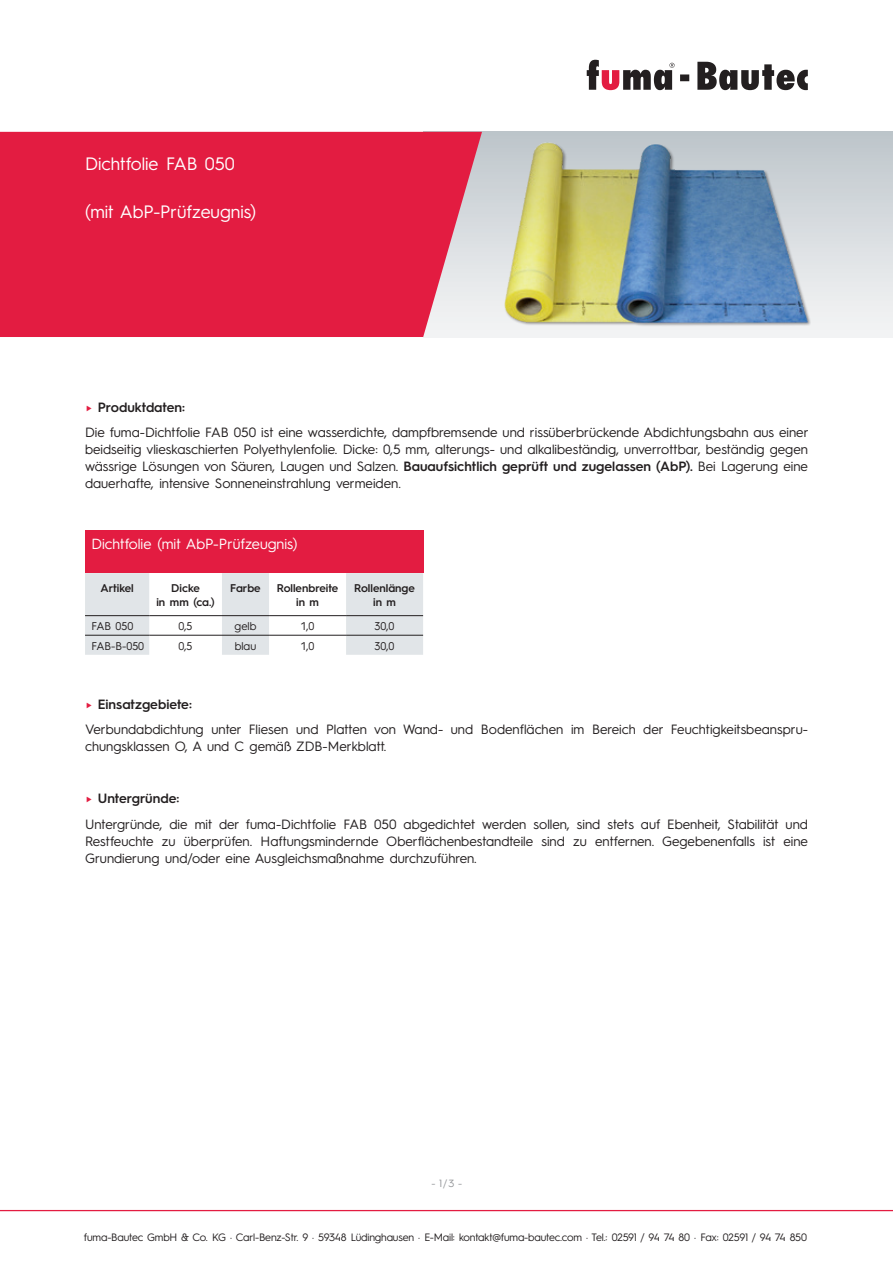
<style>
.page{position:relative;width:893px;height:1263px;background:#fff}
.page>*{position:absolute;margin:0;border:0;box-sizing:border-box;transform-origin:0 0}
.t1{font:18px "Hurme Geometric Sans 3";color:#fff}
.t2{font:14.7px "Hurme Geometric Sans 3";color:#fff}
.t3{font:13.5px/25.5px "Hurme Geometric Sans 3";color:#231f20}
.t4{font:600 11.25px/13.5px "Hurme Geometric Sans 3";color:#231f20;text-align:center}
.t5{font:11.25px "Hurme Geometric Sans 3";color:#231f20}
.t6{font:10.8px "Hurme Geometric Sans 3";letter-spacing:-.015em;color:#231f20}
.t7{font:10.5px "Hurme Geometric Sans 3";color:#939598}
.s1{font-weight:600;color:#e31c41}
.s2{font-weight:600}
</style>
<div class="page">
<div style="left:85px;top:530px;width:338px;height:43px;background:#e31c41"></div>
<div style="left:85px;top:573px;width:64px;height:82px;background:#e1e5e8"></div>
<svg style="left:222px;top:573px;width:201px;height:82px"></svg>
<hr style="left:85px;top:615px;width:64px;height:1px;background:#231f20">
<hr style="left:149px;top:615px;width:73px;height:1px;background:#231f20">
<hr style="left:222px;top:615px;width:47px;height:1px;background:#231f20">
<hr style="left:269px;top:615px;width:77px;height:1px;background:#231f20">
<hr style="left:346px;top:615px;width:77px;height:1px;background:#231f20">
<hr style="left:85px;top:635px;width:64px;height:1px;background:#231f20">
<hr style="left:149px;top:635px;width:73px;height:1px;background:#231f20">
<hr style="left:222px;top:635px;width:47px;height:1px;background:#231f20">
<hr style="left:269px;top:635px;width:77px;height:1px;background:#231f20">
<hr style="left:346px;top:635px;width:77px;height:1px;background:#231f20">
<hr style="left:0;top:1210px;width:893px;height:1px;background:#e31c41">
<div style="left:423px;top:132px;width:470px;height:205px;background:linear-gradient(to bottom,#bec5cb,#f5f6f6)"></div>
<div style="left:0;top:132px;width:482px;height:205px;background:#e31c41"></div>
<svg style="left:680px;top:62px;width:128px;height:28px"></svg>
<svg style="left:587px;top:60px;width:87px;height:30px"></svg>
<img style="left:477px;top:136px;width:344px;height:196px">
<h1 class="t1" style="left:85px;top:151px;width:151px">Dichtfolie FAB 050</h1>
<h1 class="t1" style="left:85px;top:199px;width:173px">(mit AbP-Prüfzeugnis)</h1>
<p class="t3" style="left:85px;top:393px;width:725px"><span class="s1">►</span> <span class="s2">Produktdaten:<br></span>Die fuma-Dichtfolie FAB 050 ist eine wasserdichte, dampfbremsende und rissüberbrückende Abdichtungsbahn aus einer</p>
<p class="t3" style="left:85px;top:440px;width:724px;line-height:17px;text-align:justify">beidseitig vlieskaschierten Polyethylenfolie. Dicke: 0,5 mm, alterungs- und alkalibeständig, unverrottbar, beständig gegen wässrige Lösungen von Säuren, Laugen und Salzen. <span class="s2">Bauaufsichtlich geprüft und zugelassen (AbP).</span> Bei Lagerung eine dauerhafte, intensive Sonneneinstrahlung vermeiden.</p>
<p class="t2" style="left:91px;top:533px;width:207px">Dichtfolie (mit AbP-Prüfzeugnis)</p>
<p class="t4" style="left:100px;top:580px;width:35px">Artikel</p>
<p class="t4" style="left:156px;top:580px;width:60px">Dicke<br>in mm (ca.)</p>
<p class="t4" style="left:230px;top:580px;width:32px">Farbe</p>
<p class="t4" style="left:277px;top:580px;width:63px">Rollenbreite in m</p>
<p class="t4" style="left:354px;top:580px;width:62px">Rollenlänge in m</p>
<p class="t5" style="left:91px;top:618px;width:44px">FAB 050</p>
<p class="t5" style="left:179px;top:618px;width:15px">0,5</p>
<p class="t5" style="left:235px;top:618px;width:23px">gelb</p>
<p class="t5" style="left:301px;top:618px;width:16px">1,0</p>
<p class="t5" style="left:375px;top:618px;width:21px">30,0</p>
<p class="t5" style="left:91px;top:638px;width:54px">FAB-B-050</p>
<p class="t5" style="left:179px;top:638px;width:15px">0,5</p>
<p class="t5" style="left:235px;top:638px;width:23px">blau</p>
<p class="t5" style="left:301px;top:638px;width:16px">1,0</p>
<p class="t5" style="left:375px;top:638px;width:21px">30,0</p>
<p class="t3" style="left:85px;top:690px;width:724px"><span class="s1">►</span> <span class="s2">Einsatzgebiete:<br></span>Verbundabdichtung unter Fliesen und Platten von Wand- und Bodenflächen im Bereich der Feuchtigkeitsbeanspru-</p>
<p class="t3" style="left:85px;top:733px;width:303px">chungsklassen O, A und C gemäß ZDB-Merkblatt.</p>
<p class="t3" style="left:85px;top:785px;width:724px"><span class="s1">►</span> <span class="s2">Untergründe:<br></span>Untergründe, die mit der fuma-Dichtfolie FAB 050 abgedichtet werden sollen, sind stets auf Ebenheit, Stabilität und</p>
<p class="t3" style="left:85px;top:831px;width:724px;line-height:17px">Restfeuchte zu überprüfen. Haftungsmindernde Oberflächenbestandteile sind zu entfernen. Gegebenenfalls ist eine<br>Grundierung und/oder eine Ausgleichsmaßnahme durchzuführen.</p>
<p class="t7" style="left:431px;top:1175px;width:32px">- 1/3 -</p>
<p class="t6" style="left:84px;top:1230px;width:725px">fuma-Bautec GmbH &amp; Co. KG · Carl-Benz-Str. 9 · 59348 Lüdinghausen · E-Mail: kontakt@fuma-bautec.com · Tel.: 02591 / 94 74 80 · Fax: 02591 / 94 74 850</p>
</div>
